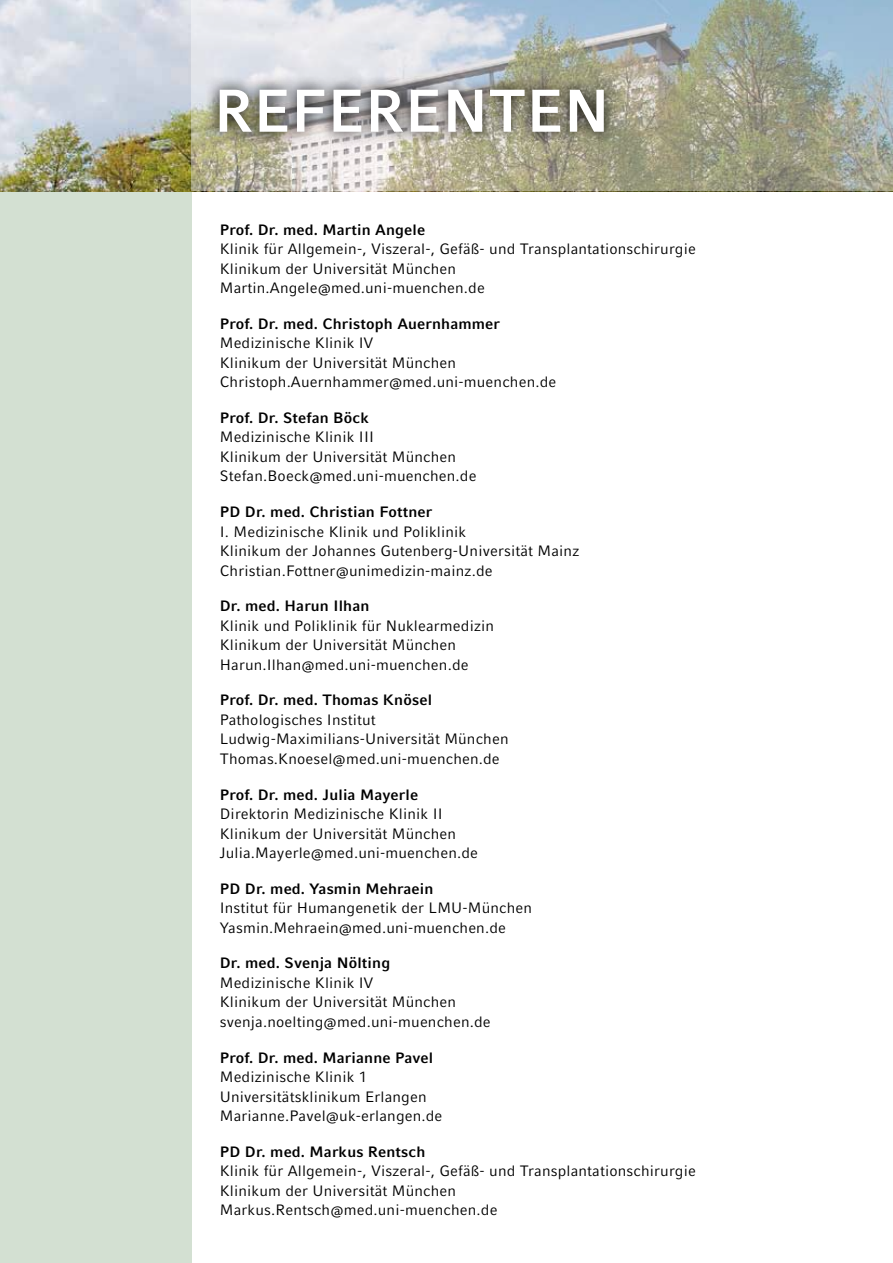
<style>
.page{position:relative;width:893px;height:1263px;background:#fff}
.page>*{position:absolute;margin:0;border:0;box-sizing:border-box;transform-origin:0 0}
.t1{font:700 60px "LMU Compatil Fact";letter-spacing:.02em;color:#fff;scale:.96 1}
.t2{font:15px/19.5px "LMU Compatil Fact";letter-spacing:.01em;color:#000}
.t3{font:700 15px "LMU Compatil Fact";letter-spacing:.01em;color:#000}
</style>
<div class="page">
<div style="left:0;top:180px;width:191px;height:1083px;background:#d3e0d2"></div>
<img style="left:0;top:0;width:191px;height:191px">
<svg style="left:191px;top:0;width:702px;height:191px;background:#b3b8b0"></svg>
<svg style="left:205px;top:74px;width:413px;height:71px;background:#929188"></svg>
<h1 class="t1" style="left:214px;top:76px;width:414px">REFERENTEN</h1>
<p class="t3" style="left:220px;top:221px;width:207px">Prof. Dr. med. Martin Angele</p>
<p class="t2" style="left:220px;top:239px;width:477px">Klinik für Allgemein-, Viszeral-, Gefäß- und Transplantationschirurgie<br>Klinikum der Universität München<br>Martin.Angele@med.uni-muenchen.de</p>
<p class="t3" style="left:220px;top:315px;width:282px">Prof. Dr. med. Christoph Auernhammer</p>
<p class="t2" style="left:220px;top:333px;width:338px">Medizinische Klinik IV<br>Klinikum der Universität München<br>Christoph.Auernhammer@med.uni-muenchen.de</p>
<p class="t3" style="left:220px;top:409px;width:151px">Prof. Dr. Stefan Böck</p>
<p class="t2" style="left:220px;top:427px;width:258px">Medizinische Klinik III<br>Klinikum der Universität München<br>Stefan.Boeck@med.uni-muenchen.de</p>
<p class="t3" style="left:220px;top:503px;width:214px">PD Dr. med. Christian Fottner</p>
<p class="t2" style="left:220px;top:522px;width:361px">I. Medizinische Klinik und Poliklinik<br>Klinikum der Johannes Gutenberg-Universität Mainz<br>Christian.Fottner@unimedizin-mainz.de</p>
<p class="t3" style="left:220px;top:597px;width:151px">Dr. med. Harun Ilhan</p>
<p class="t2" style="left:220px;top:616px;width:276px">Klinik und Poliklinik für Nuklearmedizin<br>Klinikum der Universität München<br>Harun.Ilhan@med.uni-muenchen.de</p>
<p class="t3" style="left:220px;top:691px;width:214px">Prof. Dr. med. Thomas Knösel</p>
<p class="t2" style="left:220px;top:710px;width:290px">Pathologisches Institut<br>Ludwig-Maximilians-Universität München<br>Thomas.Knoesel@med.uni-muenchen.de</p>
<p class="t3" style="left:220px;top:786px;width:200px">Prof. Dr. med. Julia Mayerle</p>
<p class="t2" style="left:220px;top:804px;width:260px">Direktorin Medizinische Klinik II<br>Klinikum der Universität München<br>Julia.Mayerle@med.uni-muenchen.de</p>
<p class="t3" style="left:220px;top:880px;width:215px">PD Dr. med. Yasmin Mehraein</p>
<p class="t2" style="left:220px;top:898px;width:314px">Institut für Humangenetik der LMU-München<br>Yasmin.Mehraein@med.uni-muenchen.de</p>
<p class="t3" style="left:220px;top:954px;width:172px">Dr. med. Svenja Nölting</p>
<p class="t2" style="left:220px;top:973px;width:272px">Medizinische Klinik IV<br>Klinikum der Universität München svenja.noelting@med.uni-muenchen.de</p>
<p class="t3" style="left:220px;top:1048px;width:215px">Prof. Dr. med. Marianne Pavel</p>
<p class="t2" style="left:220px;top:1067px;width:224px">Medizinische Klinik 1<br>Universitätsklinikum Erlangen<br>Marianne.Pavel@uk-erlangen.de</p>
<p class="t3" style="left:220px;top:1143px;width:207px">PD Dr. med. Markus Rentsch</p>
<p class="t2" style="left:220px;top:1161px;width:477px">Klinik für Allgemein-, Viszeral-, Gefäß- und Transplantationschirurgie<br>Klinikum der Universität München<br>Markus.Rentsch@med.uni-muenchen.de</p>
</div>
